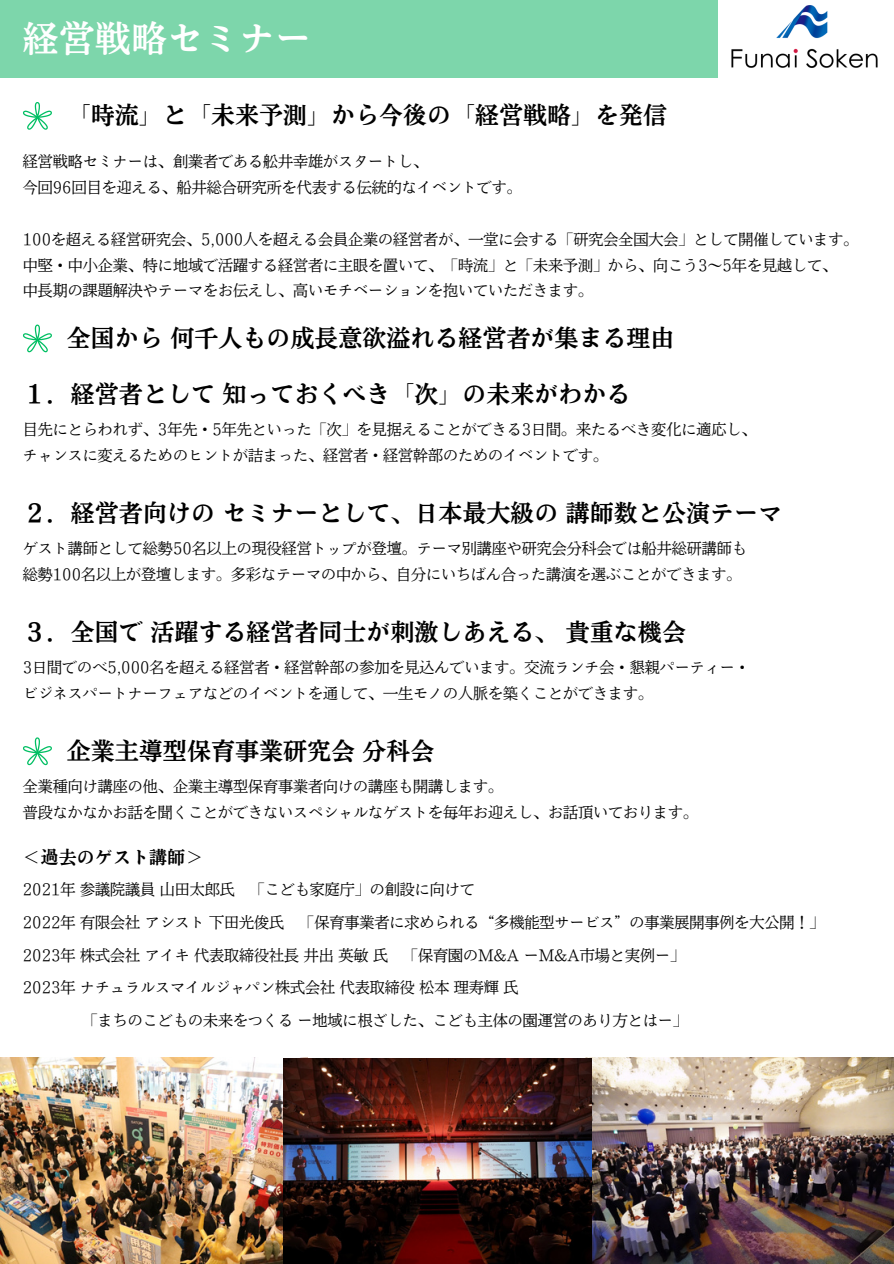
<style>
.page{position:relative;width:894px;height:1264px;background:#fff}
.page>*{position:absolute;margin:0;border:0;box-sizing:border-box;transform-origin:0 0}
.t1{font:36px "Nud Motoya Mincho Std W6";color:#fff}
.t2{font:24px "Nud Motoya Mincho Std W6";color:#000}
.t3{font:18px "Nud Motoya Mincho Std W6";color:#000}
.t4{font:15px "Nud Motoya Mincho Std W2 b";color:#000}
</style>
<div class="page">
<div style="left:0;top:0;width:717px;height:77px;background:#7dd6ab"></div>
<img style="left:731px;top:5px;width:147px;height:63px">
<svg style="left:23px;top:324px;width:29px;height:29px"></svg>
<img style="left:0;top:1057px;width:307px;height:206px">
<img style="left:585px;top:1057px;width:308px;height:206px">
<img style="left:284px;top:1058px;width:307px;height:205px">
<svg style="left:23px;top:102px;width:29px;height:28px"></svg>
<svg style="left:23px;top:737px;width:29px;height:28px"></svg>
<p class="t1" style="left:23px;top:20px;width:290px">経営戦略セミナー</p>
<p class="t2" style="left:67px;top:103px;width:601px">「時流」と「未来予測」から今後の「経営戦略」を発信</p>
<p class="t4" style="left:23px;top:154px;width:406px">経営戦略セミナーは、創業者である舩井幸雄がスタートし、</p>
<p class="t4" style="left:23px;top:180px;width:500px">今回96回目を迎える、船井総合研究所を代表する伝統的なイベントです。</p>
<p class="t4" style="left:23px;top:231px;width:836px">100を超える経営研究会、5,000人を超える会員企業の経営者が、一堂に会する「研究会全国大会」として開催しています。</p>
<h2 class="t4" style="left:23px;top:257px;width:815px">中堅・中小企業、特に地域で活躍する経営者に主眼を置いて、「時流」と「未来予測」から、向こう3～5年を見越して、</h2>
<h2 class="t4" style="left:23px;top:283px;width:571px">中長期の課題解決やテーマをお伝えし、高いモチベーションを抱いていただきます。</h2>
<p class="t2" style="left:67px;top:326px;width:609px">全国から何千人もの成長意欲溢れる経営者が集まる理由</p>
<p class="t2" style="left:23px;top:382px;width:609px">１．経営者として知っておくべき「次」の未来がわかる</p>
<p class="t4" style="left:23px;top:422px;width:734px">目先にとらわれず、3年先・5年先といった「次」を見据えることができる3日間。来たるべき変化に適応し、</p>
<h2 class="t4" style="left:23px;top:448px;width:586px">チャンスに変えるためのヒントが詰まった、経営者・経営幹部のためのイベントです。</h2>
<p class="t2" style="left:23px;top:501px;width:760px">２．経営者向けのセミナーとして、日本最大級の講師数と公演テーマ</p>
<p class="t4" style="left:23px;top:541px;width:725px">ゲスト講師として総勢50名以上の現役経営トップが登壇。テーマ別講座や研究会分科会では船井総研講師も</p>
<h2 class="t4" style="left:23px;top:567px;width:719px">総勢100名以上が登壇します。多彩なテーマの中から、自分にいちばん合った講演を選ぶことができます。</h2>
<p class="t2" style="left:23px;top:620px;width:664px">３．全国で活躍する経営者同士が刺激しあえる、貴重な機会</p>
<p class="t4" style="left:23px;top:660px;width:728px">3日間でのべ5,000名を超える経営者・経営幹部の参加を見込んでいます。交流ランチ会・懇親パーティー・</p>
<p class="t4" style="left:23px;top:686px;width:631px">ビジネスパートナーフェアなどのイベントを通して、一生モノの人脈を築くことができます。</p>
<h2 class="t2" style="left:67px;top:739px;width:369px">企業主導型保育事業研究会分科会</h2>
<p class="t4" style="left:23px;top:779px;width:481px">全業種向け講座の他、企業主導型保育事業者向けの講座も開講します。</p>
<p class="t4" style="left:23px;top:804px;width:676px">普段なかなかお話を聞くことができないスペシャルなゲストを毎年お迎えし、お話頂いております。</p>
<h3 class="t3" style="left:23px;top:848px;width:182px">＜過去のゲスト講師＞</h3>
<p class="t4" style="left:23px;top:882px;width:453px">2021年参議院議員山田太郎氏 「こども家庭庁」の創設に向けて</p>
<p class="t4" style="left:23px;top:914px;width:802px">2022年有限会社アシスト下田光俊氏 「保育事業者に求められる“多機能型サービス”の事業展開事例を大公開！」</p>
<p class="t4" style="left:23px;top:947px;width:663px">2023年株式会社アイキ代表取締役社長井出英敏氏 「保育園のM&amp;A ーM&amp;A市場と実例ー」</p>
<p class="t4" style="left:23px;top:979px;width:496px">2023年ナチュラルスマイルジャパン株式会社代表取締役松本理寿輝氏</p>
<p class="t4" style="left:83px;top:1012px;width:606px">「まちのこどもの未来をつくるー地域に根ざした、こども主体の園運営のあり方とはー」</p>
</div>
